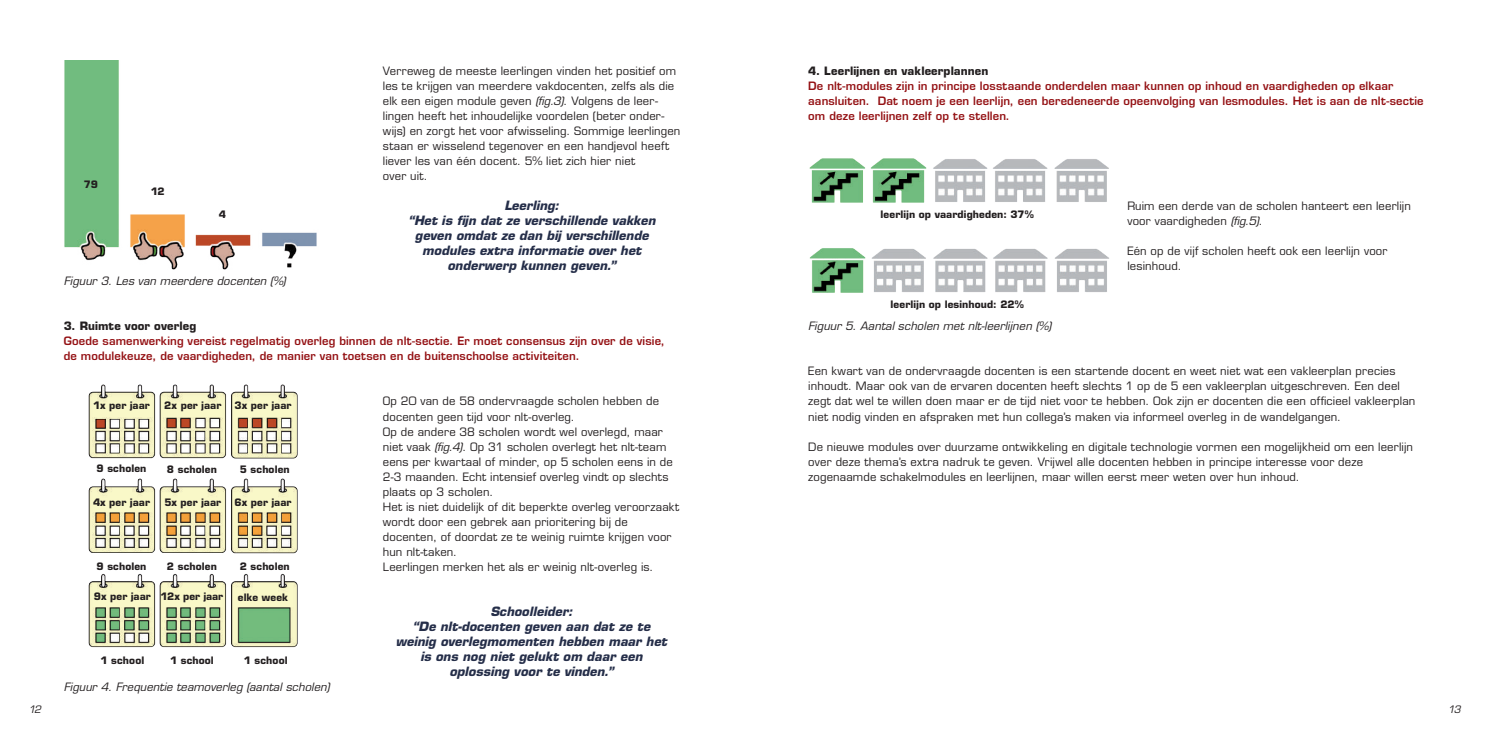
<style>
.page{position:relative;width:1489px;height:745px;background:#fff}
.page>*{position:absolute;margin:0;border:0;box-sizing:border-box;transform-origin:0 0}
.t1{font:italic 700 12.5px/15px "Eurostile";letter-spacing:.005em;color:#252e49;text-align:center}
.t2{font:11.25px/15px "Eurostile";letter-spacing:.015em;color:#231f20}
.t3{font:600 11.25px/15px "Eurostile";letter-spacing:.01em;color:#941114}
.t4{font:italic 11.25px "Eurostile";letter-spacing:.01em;color:#231f20}
.t5{font:700 11.25px "Eurostile";letter-spacing:.01em;color:#231f20}
.t6{font:700 10px "Eurostile";letter-spacing:.01em;color:#231f20}
.t7{font:italic 10px "Eurostile";color:#231f20}
.s1{font-style:italic}
</style>
<div class="page">
<img style="left:64px;top:60px;width:253px;height:210px">
<img style="left:88px;top:384px;width:210px;height:264px">
<img style="left:809px;top:158px;width:300px;height:45px">
<img style="left:809px;top:248px;width:300px;height:45px">
<p class="t6" style="left:84px;top:178px;width:16px">79</p>
<p class="t6" style="left:151px;top:185px;width:15px">12</p>
<p class="t6" style="left:219px;top:208px;width:9px">4</p>
<p class="t4" style="left:64px;top:274px;width:223px">Figuur 3. Les van meerdere docenten (%)</p>
<p class="t2" style="left:383px;top:63px;width:299px">Verreweg de meeste leerlingen vinden het positief om les te krijgen van meerdere vakdocenten, zelfs als die elk een eigen module geven <span class="s1">(fig.3)</span>. Volgens de leer&shy;lingen heeft het inhoudelijke voordelen (beter onder&shy;wijs) en zorgt het voor afwisseling. Sommige leerlingen staan er wisselend tegenover en een handjevol heeft liever les van één docent. 5% liet zich hier niet<br>over uit.</p>
<p class="t1" style="left:408px;top:198px;width:249px">Leerling:<br>“Het is fijn dat ze verschillende vakken geven omdat ze dan bij verschillende modules extra informatie over het onderwerp kunnen geven.”</p>
<p class="t5" style="left:64px;top:319px;width:134px">3. Ruimte voor overleg</p>
<p class="t3" style="left:64px;top:333px;width:602px">Goede samenwerking vereist regelmatig overleg binnen de nlt-sectie. Er moet consensus zijn over de visie, de modulekeuze, de vaardigheden, de manier van toetsen en de buitenschoolse activiteiten.</p>
<p class="t6" style="left:93px;top:399px;width:58px">1x per jaar</p>
<p class="t6" style="left:164px;top:399px;width:59px">2x per jaar</p>
<p class="t6" style="left:234px;top:399px;width:59px">3x per jaar</p>
<p class="t6" style="left:96px;top:462px;width:51px">9 scholen</p>
<p class="t6" style="left:93px;top:496px;width:58px">4x per jaar</p>
<p class="t6" style="left:167px;top:462px;width:51px">8 scholen</p>
<p class="t6" style="left:164px;top:496px;width:58px">5x per jaar</p>
<p class="t6" style="left:240px;top:462px;width:51px">5 scholen</p>
<p class="t6" style="left:234px;top:496px;width:59px">6x per jaar</p>
<p class="t6" style="left:96px;top:559px;width:51px">9 scholen</p>
<p class="t6" style="left:94px;top:589px;width:59px">9x per jaar</p>
<p class="t6" style="left:167px;top:559px;width:51px">2 scholen</p>
<p class="t6" style="left:160px;top:589px;width:64px">12x per jaar</p>
<p class="t6" style="left:240px;top:559px;width:51px">2 scholen</p>
<p class="t6" style="left:238px;top:590px;width:52px">elke week</p>
<p class="t6" style="left:100px;top:653px;width:45px">1 school</p>
<p class="t6" style="left:170px;top:653px;width:45px">1 school</p>
<p class="t6" style="left:244px;top:653px;width:45px">1 school</p>
<p class="t4" style="left:64px;top:679px;width:267px">Figuur 4. Frequentie teamoverleg (aantal scholen)</p>
<p class="t2" style="left:383px;top:393px;width:298px">Op 20 van de 58 ondervraagde scholen hebben de docenten geen tijd voor nlt-overleg.<br>Op de andere 38 scholen wordt wel overlegd, maar niet vaak <span class="s1">(fig.4)</span>. Op 31 scholen overlegt het nlt-team eens per kwartaal of minder, op 5 scholen eens in de 2-3 maanden. Echt intensief overleg vindt op slechts plaats op 3 scholen.<br>Het is niet duidelijk of dit beperkte overleg veroorzaakt wordt door een gebrek aan prioritering bij de docenten, of doordat ze te weinig ruimte krijgen voor hun nlt-taken.<br>Leerlingen merken het als er weinig nlt-overleg is.</p>
<p class="t1" style="left:396px;top:603px;width:273px">Schoolleider:<br>“De nlt-docenten geven aan dat ze te weinig overlegmomenten hebben maar het is ons nog niet gelukt om daar een oplossing voor te vinden.”</p>
<p class="t5" style="left:808px;top:64px;width:181px">4. Leerlijnen en vakleerplannen</p>
<p class="t3" style="left:808px;top:78px;width:617px">De nlt-modules zijn in principe losstaande onderdelen maar kunnen op inhoud en vaardigheden op elkaar aansluiten. Dat noem je een leerlijn, een beredeneerde opeenvolging van lesmodules. Het is aan de nlt-sectie om deze leerlijnen zelf op te stellen.</p>
<p class="t6" style="left:880px;top:208px;width:155px">leerlijn op vaardigheden: 37%</p>
<p class="t6" style="left:890px;top:298px;width:135px">leerlijn op lesinhoud: 22%</p>
<p class="t4" style="left:808px;top:319px;width:244px">Figuur 5. Aantal scholen met nlt-leerlijnen (%)</p>
<p class="t2" style="left:1127px;top:198px;width:285px">Ruim een derde van de scholen hanteert een leerlijn voor vaardigheden <span class="s1">(fig.5)</span>.</p>
<p class="t2" style="left:1127px;top:243px;width:262px">Eén op de vijf scholen heeft ook een leerlijn voor lesinhoud.</p>
<p class="t2" style="left:808px;top:363px;width:608px">Een kwart van de ondervraagde docenten is een startende docent en weet niet wat een vakleerplan precies inhoudt. Maar ook van de ervaren docenten heeft slechts 1 op de 5 een vakleerplan uitgeschreven. Een deel zegt dat wel te willen doen maar er de tijd niet voor te hebben. Ook zijn er docenten die een officieel vakleerplan niet nodig vinden en afspraken met hun collega’s maken via informeel overleg in de wandelgangen.</p>
<p class="t2" style="left:808px;top:438px;width:606px">De nieuwe modules over duurzame ontwikkeling en digitale technologie vormen een mogelijkheid om een leerlijn over deze thema’s extra nadruk te geven. Vrijwel alle docenten hebben in principe interesse voor deze zogenaamde schakelmodules en leerlijnen, maar willen eerst meer weten over hun inhoud.</p>
<p class="t7" style="left:28px;top:703px;width:14px">12</p>
<p class="t7" style="left:1447px;top:703px;width:14px">13</p>
</div>
